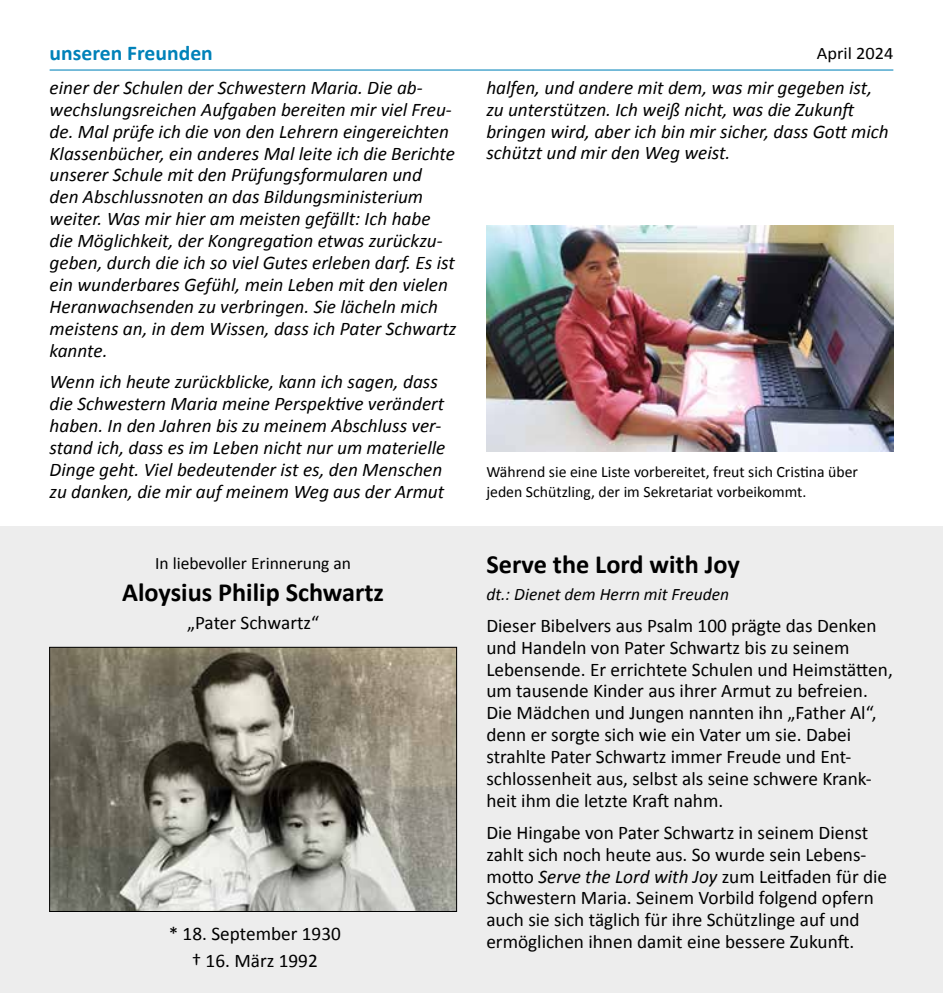
<style>
.page{position:relative;width:943px;height:993px;background:#fff}
.page>*{position:absolute;margin:0;border:0;box-sizing:border-box;transform-origin:0 0}
.t1{font:700 26.25px "Calibri";color:#000}
.t2{font:700 21px "Calibri";color:#0082b9}
.t3{font:italic 19.25px/21.9px "Calibri";color:#000}
.t4{font:19.25px/21.9px "Calibri";color:#000}
.t5{font:italic 17.5px "Calibri";color:#000}
.t6{font:17.5px "Calibri";color:#000}
.t7{font:17.5px "Calibri";color:#000;scale:1.05 1}
.t8{font:15.75px/19.2px "Calibri";color:#000}
.s1{font-style:italic}
</style>
<div class="page">
<div style="left:0;top:526px;width:943px;height:466px;background:#ededed"></div>
<img style="left:486px;top:225px;width:407px;height:226px">
<img style="left:51px;top:649px;width:404px;height:260px">
<div style="left:49px;top:647px;width:408px;height:264px;border:1px solid #000"></div>
<hr style="left:50px;top:69px;width:843px;height:1px;background:#0082b9">
<p class="t2" style="left:50px;top:39px;width:165px">unseren Freunden</p>
<p class="t7" style="left:816px;top:41px;width:74px">April 2024</p>
<p class="t3" style="left:50px;top:76px;width:408px">einer der Schulen der Schwestern Maria. Die ab&shy;wechslungsreichen Aufgaben bereiten mir viel Freu&shy;de. Mal prüfe ich die von den Lehrern eingereichten Klassenbücher, ein anderes Mal leite ich die Berichte unserer Schule mit den Prüfungsformularen und<br>den Abschlussnoten an das Bildungsministerium weiter. Was mir hier am meisten gefällt: Ich habe die Möglichkeit, der Kongregation etwas zurückzu&shy;geben, durch die ich so viel Gutes erleben darf. Es ist ein wunderbares Gefühl, mein Leben mit den vielen Heranwachsenden zu verbringen. Sie lächeln mich meistens an, in dem Wissen, dass ich Pater Schwartz kannte.</p>
<p class="t3" style="left:50px;top:370px;width:397px">Wenn ich heute zurückblicke, kann ich sagen, dass die Schwestern Maria meine Perspektive verändert haben. In den Jahren bis zu meinem Abschluss ver&shy;stand ich, dass es im Leben nicht nur um materielle Dinge geht. Viel bedeutender ist es, den Menschen zu danken, die mir auf meinem Weg aus der Armut</p>
<p class="t6" style="left:155px;top:551px;width:197px">In liebevoller Erinnerung an</p>
<h1 class="t1" style="left:122px;top:573px;width:263px">Aloysius Philip Schwartz</h1>
<p class="t4" style="left:187px;top:610px;width:134px">„Pater Schwartz“</p>
<p class="t4" style="left:169px;top:919px;width:174px;line-height:26.6px;text-align:center">* 18. September 1930 † 16. März 1992</p>
<p class="t3" style="left:486px;top:76px;width:404px">halfen, und andere mit dem, was mir gegeben ist, zu unterstützen. Ich weiß nicht, was die Zukunft bringen wird, aber ich bin mir sicher, dass Gott mich schützt und mir den Weg weist.</p>
<p class="t8" style="left:486px;top:462px;width:373px">Während sie eine Liste vorbereitet, freut sich Cristina über jeden Schützling, der im Sekretariat vorbeikommt.</p>
<h1 class="t1" style="left:486px;top:546px;width:255px">Serve the Lord with Joy</h1>
<p class="t5" style="left:486px;top:582px;width:244px">dt.: Dienet dem Herrn mit Freuden</p>
<p class="t4" style="left:486px;top:613px;width:408px">Dieser Bibelvers aus Psalm 100 prägte das Denken und Handeln von Pater Schwartz bis zu seinem Lebensende. Er errichtete Schulen und Heimstätten, um tausende Kinder aus ihrer Armut zu befreien.<br>Die Mädchen und Jungen nannten ihn „Father Al“, denn er sorgte sich wie ein Vater um sie. Dabei strahlte Pater Schwartz immer Freude und Ent&shy;schlossenheit aus, selbst als seine schwere Krank&shy;heit ihm die letzte Kraft nahm.</p>
<p class="t4" style="left:486px;top:820px;width:402px">Die Hingabe von Pater Schwartz in seinem Dienst zahlt sich noch heute aus. So wurde sein Lebens&shy;motto <span class="s1">Serve the Lord with Joy</span> zum Leitfaden für die Schwestern Maria. Seinem Vorbild folgend opfern auch sie sich täglich für ihre Schützlinge auf und ermöglichen ihnen damit eine bessere Zukunft.</p>
</div>
